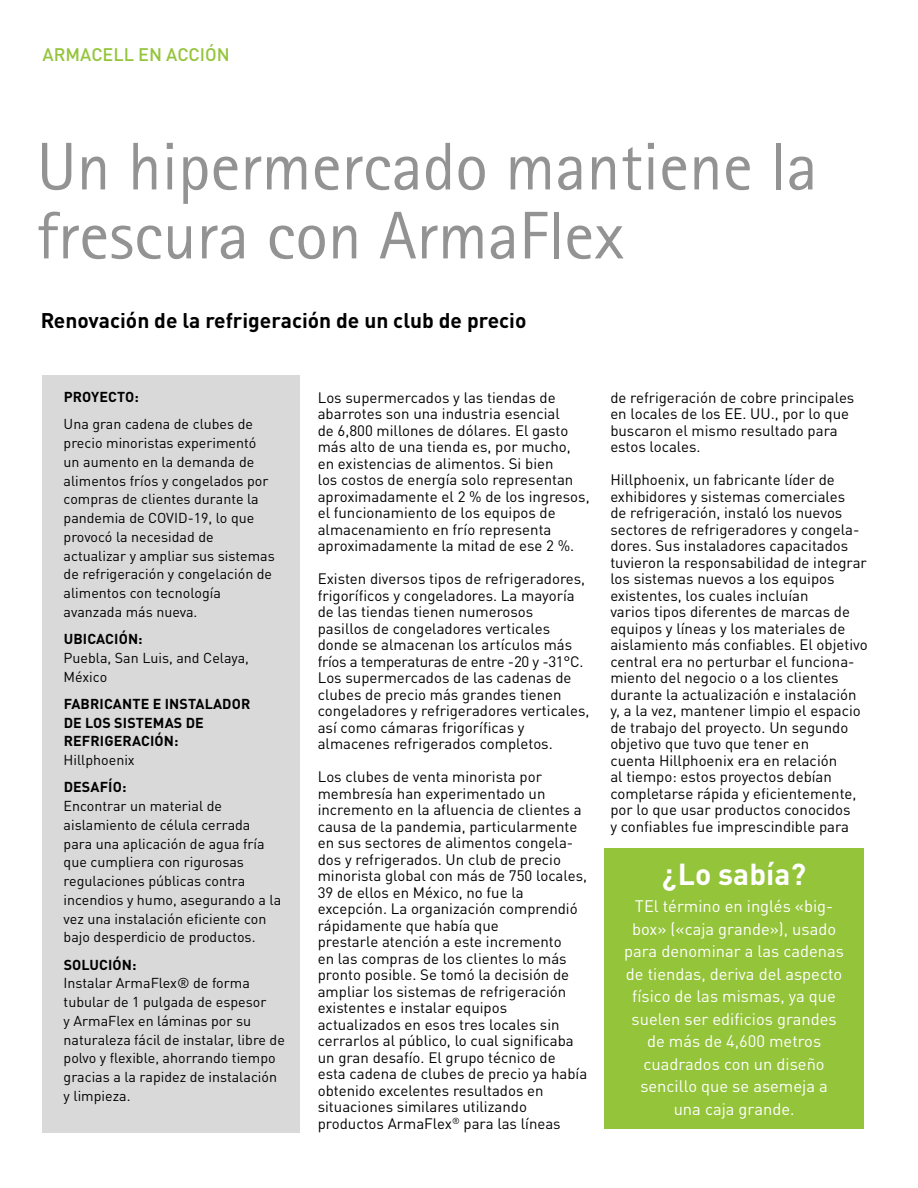
<style>
.page{position:relative;width:918px;height:1188px;background:#fff}
.page>*{position:absolute;margin:0;border:0;box-sizing:border-box;transform-origin:0 0}
.t1{font:67.5px/69px "Rotis Sans Serif Pro";color:#939393}
.t2{font:700 30px "DIN Pro";color:#fff}
.t3{font:700 21px "DIN Pro";color:#000}
.t4{font:500 18px "DIN Pro";color:#94c43a}
.t5{font:16.5px/22.5px "DIN Pro";color:#fff;text-align:center}
.t6{font:15px/16.5px "DIN Pro";color:#000}
.t7{font:14.25px/18.8px "DIN Pro";color:#000}
.t8{font:700 14.25px/18.8px "DIN Pro";letter-spacing:.01em;color:#000}
</style>
<div class="page">
<div style="left:43px;top:375px;width:257px;height:758px;background:#d9d9d9"></div>
<div style="left:605px;top:848px;width:259px;height:281px;background:#94c43a"></div>
<p class="t4" style="left:43px;top:40px;width:189px">ARMACELL EN ACCIÓN</p>
<h1 class="t1" style="left:37px;top:133px;width:783px">Un hipermercado mantiene la frescura con ArmaFlex</h1>
<h3 class="t3" style="left:41px;top:303px;width:487px">Renovación de la refrigeración de un club de precio</h3>
<p class="t8" style="left:64px;top:386px;width:77px">PROYECTO:</p>
<p class="t7" style="left:64px;top:413px;width:213px">Una gran cadena de clubes de precio minoristas experimentó un aumento en la demanda de alimentos fríos y congelados por compras de clientes durante la pandemia de COVID-19, lo que provocó la necesidad de actualizar y ampliar sus sistemas de refrigeración y congelación de alimentos con tecnología avanzada más nueva.</p>
<p class="t8" style="left:64px;top:628px;width:80px">UBICACIÓN:</p>
<p class="t7" style="left:64px;top:647px;width:187px">Puebla, San Luis, and Celaya,<br>México</p>
<p class="t8" style="left:64px;top:693px;width:188px">FABRICANTE E INSTALADOR<br>DE LOS SISTEMAS DE<br>REFRIGERACIÓN:</p>
<p class="t7" style="left:64px;top:749px;width:73px">Hillphoenix</p>
<p class="t8" style="left:64px;top:776px;width:64px">DESAFÍO:</p>
<p class="t7" style="left:64px;top:795px;width:219px">Encontrar un material de aislamiento de célula cerrada para una aplicación de agua fría que cumpliera con rigurosas regulaciones públicas contra incendios y humo, asegurando a la vez una instalación eficiente con bajo desperdicio de productos.</p>
<p class="t8" style="left:64px;top:953px;width:74px">SOLUCIÓN:</p>
<p class="t7" style="left:64px;top:972px;width:223px">Instalar ArmaFlex® de forma tubular de 1 pulgada de espesor<br>y ArmaFlex en láminas por su naturaleza fácil de instalar, libre de polvo y flexible, ahorrando tiempo gracias a la rapidez de instalación y limpieza.</p>
<p class="t6" style="left:318px;top:387px;width:273px">Los supermercados y las tiendas de abarrotes son una industria esencial<br>de 6,800 millones de dólares. El gasto más alto de una tienda es, por mucho, en existencias de alimentos. Si bien<br>los costos de energía solo representan aproximadamente el 2 % de los ingresos, el funcionamiento de los equipos de almacenamiento en frío representa aproximadamente la mitad de ese 2 %.</p>
<p class="t6" style="left:318px;top:569px;width:273px">Existen diversos tipos de refrigeradores, frigoríficos y congeladores. La mayoría de las tiendas tienen numerosos<br>pasillos de congeladores verticales donde se almacenan los artículos más fríos a temperaturas de entre -20 y -31°C.<br>Los supermercados de las cadenas de clubes de precio más grandes tienen congeladores y refrigeradores verticales, así como cámaras frigoríficas y almacenes refrigerados completos.</p>
<p class="t6" style="left:318px;top:767px;width:271px">Los clubes de venta minorista por membresía han experimentado un incremento en la afluencia de clientes a causa de la pandemia, particularmente en sus sectores de alimentos congela&shy;dos y refrigerados. Un club de precio minorista global con más de 750 locales, 39 de ellos en México, no fue la excepción. La organización comprendió rápidamente que había que<br>prestarle atención a este incremento<br>en las compras de los clientes lo más pronto posible. Se tomó la decisión de ampliar los sistemas de refrigeración existentes e instalar equipos actualizados en esos tres locales sin cerrarlos al público, lo cual significaba un gran desafío. El grupo técnico de esta cadena de clubes de precio ya había obtenido excelentes resultados en situaciones similares utilizando productos ArmaFlex<sup>®</sup> para las líneas</p>
<p class="t6" style="left:610px;top:387px;width:246px">de refrigeración de cobre principales en locales de los EE. UU., por lo que buscaron el mismo resultado para estos locales.</p>
<p class="t6" style="left:610px;top:470px;width:259px">Hillphoenix, un fabricante líder de exhibidores y sistemas comerciales<br>de refrigeración, instaló los nuevos sectores de refrigeradores y congela&shy;dores. Sus instaladores capacitados tuvieron la responsabilidad de integrar los sistemas nuevos a los equipos existentes, los cuales incluían<br>varios tipos diferentes de marcas de equipos y líneas y los materiales de aislamiento más confiables. El objetivo central era no perturbar el funciona&shy;miento del negocio o a los clientes durante la actualización e instalación y, a la vez, mantener limpio el espacio de trabajo del proyecto. Un segundo objetivo que tuvo que tener en<br>cuenta Hillphoenix era en relación<br>al tiempo: estos proyectos debían completarse rápida y eficientemente, por lo que usar productos conocidos<br>y confiables fue imprescindible para</p>
<h2 class="t2" style="left:662px;top:849px;width:145px">¿Lo sabía?</h2>
<p class="t5" style="left:624px;top:893px;width:221px">TEl término en inglés «big&shy;box» («caja grande»), usado para denominar a las cadenas de tiendas, deriva del aspecto físico de las mismas, ya que suelen ser edificios grandes de más de 4,600 metros cuadrados con un diseño sencillo que se asemeja a<br>una caja grande.</p>
</div>
